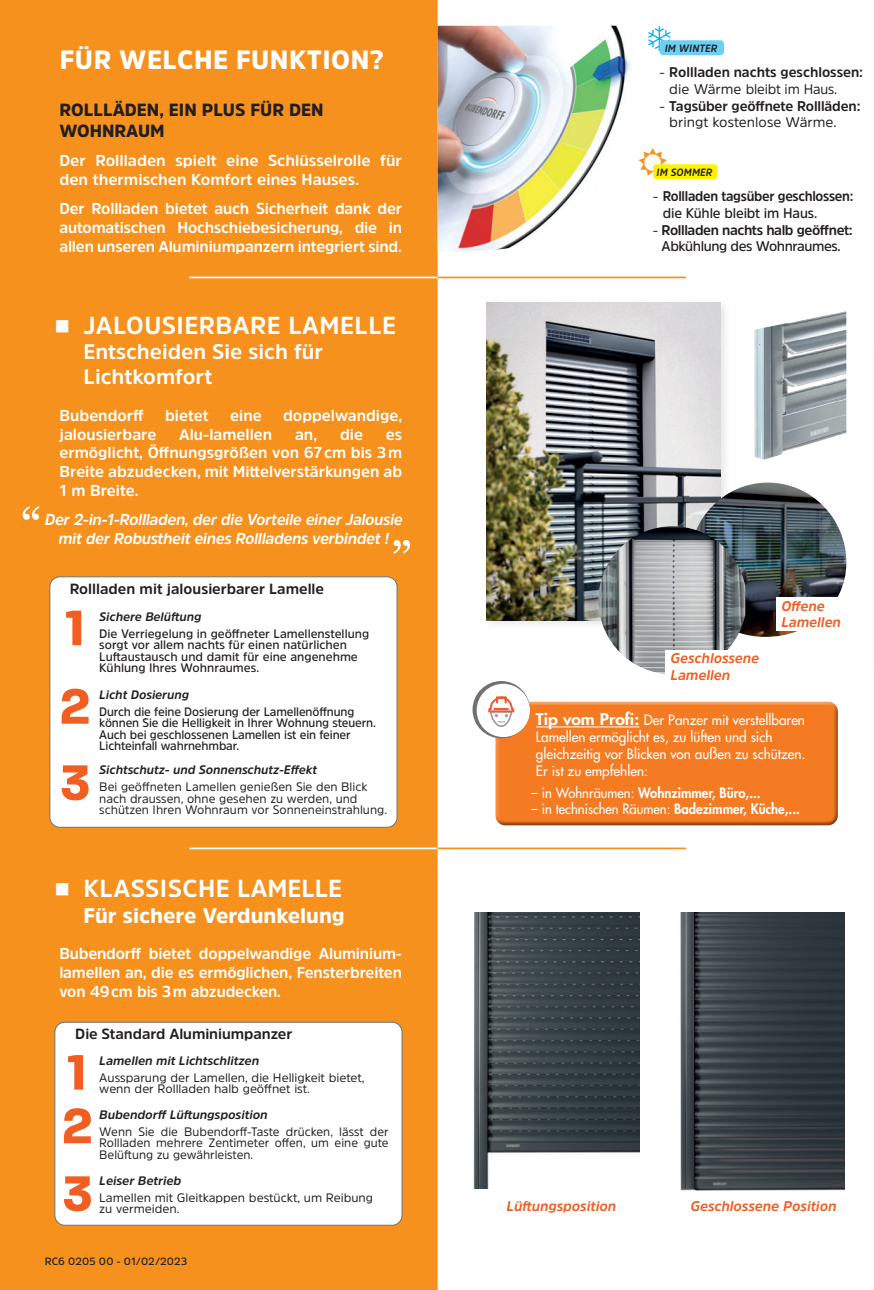
<style>
.page{position:relative;width:874px;height:1290px;background:#fff}
.page>*{position:absolute;margin:0;border:0;box-sizing:border-box;transform-origin:0 0}
.t1{font:700 54.07px/77.4px "Paralucent";color:#f25e21}
.t2{font:51.45px "Georgia";color:#fff}
.t3{font:900 26.25px "Amsi Pro";letter-spacing:.02em;color:#fff}
.t4{font:700 24.5px "Amsi Pro";letter-spacing:.02em;color:#fff}
.t5{font:700 21px/25.2px "Amsi Pro";color:#fff}
.t6{font:900 21px "Amsi Pro";color:#fff}
.t7{font:900 17.5px/21px "Amsi Pro";color:#231f20}
.t8{font:700 15.75px/18.9px "Amsi Pro";color:#fff;text-align:justify}
.t9{font:italic 700 15.75px "Amsi Pro";letter-spacing:-.02em;color:#fff}
.t10{font:700 14.7px "Amsi Pro";color:#231f20}
.t11{font:500 14px/16.8px "Futura Std";color:#fff}
.t12{font:700 14px/16.8px "Amsi Pro";letter-spacing:-.02em;color:#231f20}
.t13{font:italic 700 14px/16.8px "Amsi Pro";color:#f25d21}
.t14{font:700 14px/16.8px "Amsi Pro";letter-spacing:-.02em;color:#231f20;scale:.92 1}
.t15{font:700 14px/16.8px "Amsi Pro";color:#231f20}
.t16{font:500 14px "Futura Std";color:#fff;scale:.93 1}
.t17{font:800 14px "Futura Std";color:#fff;scale:.93 1}
.t18{font:12.25px/11.5px "Amsi Pro";color:#231f20}
.t19{font:600 12.25px/11.5px "Amsi Pro";letter-spacing:-.01em;color:#231f20;scale:.95 1}
.t20{font:600 12.25px/11.5px "Amsi Pro";letter-spacing:-.01em;color:#231f20}
.t21{font:italic 700 12.25px "Amsi Pro";color:#231f20}
.t22{font:600 10.5px "Amsi Pro";letter-spacing:.015em;color:#231f20}
.t23{font:italic 700 10.5px "Amsi Pro";letter-spacing:.02em;color:#231f20;scale:.93 1}
.s1{font-weight:400}
.s2{font-weight:600}
.s3{font-weight:800;font-size:15.75px}
.s4{font-weight:500}
.s5{font-weight:800}
</style>
<div class="page">
<div style="left:0;top:0;width:437px;height:1290px;background:#f6911e"></div>
<div style="left:482px;top:299px;width:249px;height:331px;background:#848788;opacity:.2"></div>
<img style="left:486px;top:303px;width:234px;height:317px">
<img style="left:689px;top:483px;width:156px;height:154px">
<div style="left:776px;top:597px;width:66px;height:33px;background:#fff"></div>
<img style="left:598px;top:526px;width:146px;height:148px">
<div style="left:665px;top:650px;width:95px;height:33px;background:#fff"></div>
<div style="left:495px;top:701px;width:343px;height:120px;background:#fff;opacity:.5"></div>
<div style="left:495px;top:704px;width:343px;height:123px;background:#231f20;opacity:.5"></div>
<svg style="left:472px;top:681px;width:57px;height:57px"></svg>
<div style="left:477px;top:685px;width:52px;height:51px;background:#fff;border-radius:50%"></div>
<svg style="left:488px;top:696px;width:27px;height:30px"></svg>
<div style="left:476px;top:684px;width:53px;height:53px;border:2px solid #fff;border-radius:50%"></div>
<hr style="left:535px;top:726px;width:104px;height:1px;background:#fff">
<div style="left:55px;top:1022px;width:347px;height:203px;background:#fff;border-radius:10px"></div>
<div style="left:55px;top:1022px;width:347px;height:203px;border:1px solid #6f7273;border-radius:10px"></div>
<img style="left:754px;top:311px;width:91px;height:149px">
<div style="left:659px;top:40px;width:64px;height:15px;background:#6bcff6;border-radius:4px"></div>
<div style="left:652px;top:164px;width:65px;height:15px;background:#fff101;border-radius:4px"></div>
<img style="left:437px;top:26px;width:194px;height:226px">
<img style="left:473px;top:913px;width:165px;height:276px">
<img style="left:680px;top:913px;width:163px;height:278px">
<hr style="left:189px;top:277px;width:248px;height:1px;background:#fff">
<hr style="left:437px;top:277px;width:248px;height:1px;background:#f6911e">
<hr style="left:189px;top:847px;width:248px;height:2px;background:#fff">
<hr style="left:437px;top:847px;width:248px;height:2px;background:#f6911e">
<div style="left:50px;top:577px;width:347px;height:250px;background:#fff;border-radius:10px"></div>
<div style="left:50px;top:577px;width:347px;height:250px;border:1px solid #6f7273;border-radius:10px"></div>
<svg style="left:659px;top:40px;width:11px;height:11px"></svg>
<svg style="left:652px;top:164px;width:14px;height:12px"></svg>
<svg style="left:70px;top:334px;width:21px;height:1px"></svg>
<svg style="left:70px;top:897px;width:21px;height:1px"></svg>
<svg style="left:393px;top:540px;width:17px;height:14px"></svg>
<h3 class="t3" style="left:60px;top:42px;width:326px">FÜR WELCHE FUNKTION?</h3>
<p class="t7" style="left:59px;top:99px;width:266px">ROLLLÄDEN, EIN PLUS FÜR DEN<br>WOHNRAUM</p>
<p class="t8" style="left:59px;top:151px;width:344px">Der Rollladen spielt eine Schlüsselrolle für den thermischen Komfort eines Hauses.</p>
<p class="t8" style="left:59px;top:198px;width:344px">Der Rollladen bietet auch Sicherheit dank der automatischen Hochschiebesicherung, die in allen unseren Aluminiumpanzern integriert sind.</p>
<h3 class="t4" style="left:55px;top:308px;width:343px">■ JALOUSIERBARE LAMELLE</h3>
<h3 class="t5" style="left:84px;top:338px;width:241px">Entscheiden Sie sich für<br>Lichtkomfort</h3>
<p class="t8" style="left:60px;top:405px;width:86px">Bubendorff</p>
<p class="t8" style="left:165px;top:405px;width:45px">bietet</p>
<p class="t8" style="left:230px;top:405px;width:33px">eine</p>
<p class="t8" style="left:283px;top:405px;width:120px">doppelwandige,</p>
<p class="t8" style="left:60px;top:424px;width:98px">jalousierbare</p>
<p class="t8" style="left:179px;top:424px;width:94px">Alu-lamellen</p>
<p class="t8" style="left:295px;top:424px;width:24px">an,</p>
<p class="t8" style="left:340px;top:424px;width:24px">die</p>
<p class="t8" style="left:60px;top:424px;width:344px;text-indent:326px">es ermöglicht, Öffnungsgrößen von 67cm bis 3m Breite abzudecken, mit Mittelverstärkungen ab 1 m Breite.</p>
<h2 class="t2" style="left:21px;top:489px;width:23px">“</h2>
<p class="t9" style="left:45px;top:508px;width:359px">Der 2-in-1-Rollladen, der die Vorteile einer Jalousie</p>
<p class="t9" style="left:58px;top:527px;width:332px">mit der Robustheit eines Rollladens verbindet !</p>
<p class="t10" style="left:70px;top:579px;width:256px">Rollladen mit jalousierbarer Lamelle</p>
<h1 class="t1" style="left:60px;top:589px;width:33px;text-align:justify">1<br>2<br>3</h1>
<p class="t21" style="left:99px;top:608px;width:103px">Sichere Belüftung</p>
<p class="t20" style="left:99px;top:627px;width:271px">Die Verriegelung in geöffneter Lamellenstellung sorgt vor allem nachts für einen natürlichen Luftaustausch und damit für eine angenehme Kühlung Ihres Wohnraumes.</p>
<p class="t21" style="left:99px;top:686px;width:91px">Licht Dosierung</p>
<p class="t19" style="left:99px;top:705px;width:292px">Durch die feine Dosierung der Lamellenöffnung können Sie die Helligkeit in Ihrer Wohnung steuern.<br>Auch bei geschlossenen Lamellen ist ein feiner Lichteinfall wahrnehmbar.</p>
<p class="t21" style="left:99px;top:761px;width:219px">Sichtschutz- und Sonnenschutz-Effekt</p>
<p class="t18" style="left:99px;top:781px;width:289px">Bei geöffneten Lamellen genießen Sie den Blick nach draussen, ohne gesehen zu werden, und schützen Ihren Wohnraum vor Sonneneinstrahlung.</p>
<h3 class="t4" style="left:54px;top:872px;width:289px">■ KLASSISCHE LAMELLE</h3>
<h3 class="t6" style="left:83px;top:901px;width:263px">Für sichere Verdunkelung</h3>
<p class="t8" style="left:59px;top:944px;width:344px">Bubendorff bietet doppelwandige Aluminium&shy;lamellen an, die es ermöglichen, Fensterbreiten von 49cm bis 3m abzudecken.</p>
<p class="t10" style="left:75px;top:1024px;width:218px">Die Standard Aluminiumpanzer</p>
<p class="t21" style="left:99px;top:1052px;width:161px">Lamellen mit Lichtschlitzen</p>
<p class="t18" style="left:99px;top:1071px;width:267px">Aussparung der Lamellen, die Helligkeit bietet, wenn der Rollladen halb geöffnet ist.</p>
<p class="t21" style="left:99px;top:1107px;width:170px">Bubendorff Lüftungsposition</p>
<p class="t18" style="left:99px;top:1125px;width:291px;text-align:justify">Wenn Sie die Bubendorff-Taste drücken, lässt der Rollladen mehrere Zentimeter offen, um eine gute Belüftung zu gewährleisten.</p>
<p class="t21" style="left:99px;top:1172px;width:83px">Leiser Betrieb</p>
<p class="t18" style="left:99px;top:1191px;width:275px">Lamellen mit Gleitkappen bestückt, um Reibung zu vermeiden.</p>
<h1 class="t1" style="left:62px;top:1045px;width:33px;line-height:53.6px">1<br>2</h1>
<h1 class="t1" style="left:62px;top:1154px;width:32px">3</h1>
<p class="t22" style="left:45px;top:1254px;width:144px">RC6 0205 00 - 01/02/2023</p>
<p class="t23" style="left:664px;top:41px;width:58px">IM WINTER</p>
<p class="t15" style="left:669px;top:63px;width:195px;text-indent:-10px"><span class="s1">-</span> Rollladen nachts geschlossen: <span class="s1">die Wärme bleibt im Haus.</span></p>
<p class="t12" style="left:669px;top:97px;width:193px;text-indent:-10px"><span class="s1">-</span> Tagsüber geöffnete Rollläden: <span class="s1">bringt kostenlose Wärme.</span></p>
<p class="t23" style="left:656px;top:165px;width:61px">IM SOMMER</p>
<p class="t14" style="left:662px;top:187px;width:209px;text-indent:-10px"><span class="s1">-</span> Rollladen tagsüber geschlossen: <span class="s2">die Kühle bleibt im Haus.</span></p>
<p class="t12" style="left:652px;top:221px;width:201px;text-align:center"><span class="s1">-</span> Rollladen nachts halb geöffnet:<br><span class="s2">Abkühlung des Wohnraumes.</span></p>
<p class="t13" style="left:670px;top:650px;width:90px">Geschlossene<br>Lamellen</p>
<p class="t13" style="left:781px;top:597px;width:61px">Offene<br>Lamellen</p>
<p class="t11" style="left:535px;top:712px;width:271px"><span class="s3">Tip vom Profi:</span> Der Panzer mit verstellbaren Lamellen ermöglicht es, zu lüften und sich gleichzeitig vor Blicken von außen zu schützen.<br>Er ist zu empfehlen:</p>
<p class="t17" style="left:531px;top:783px;width:247px"><span class="s4">– in Wohnräumen:</span> Wohnzimmer, Büro,...</p>
<p class="t16" style="left:531px;top:800px;width:290px">– in technischen Räumen: <span class="s5">Badezimmer, Küche,...</span></p>
<p class="t13" style="left:506px;top:1197px;width:111px">Lüftungsposition</p>
<p class="t13" style="left:690px;top:1197px;width:147px">Geschlossene Position</p>
</div>
